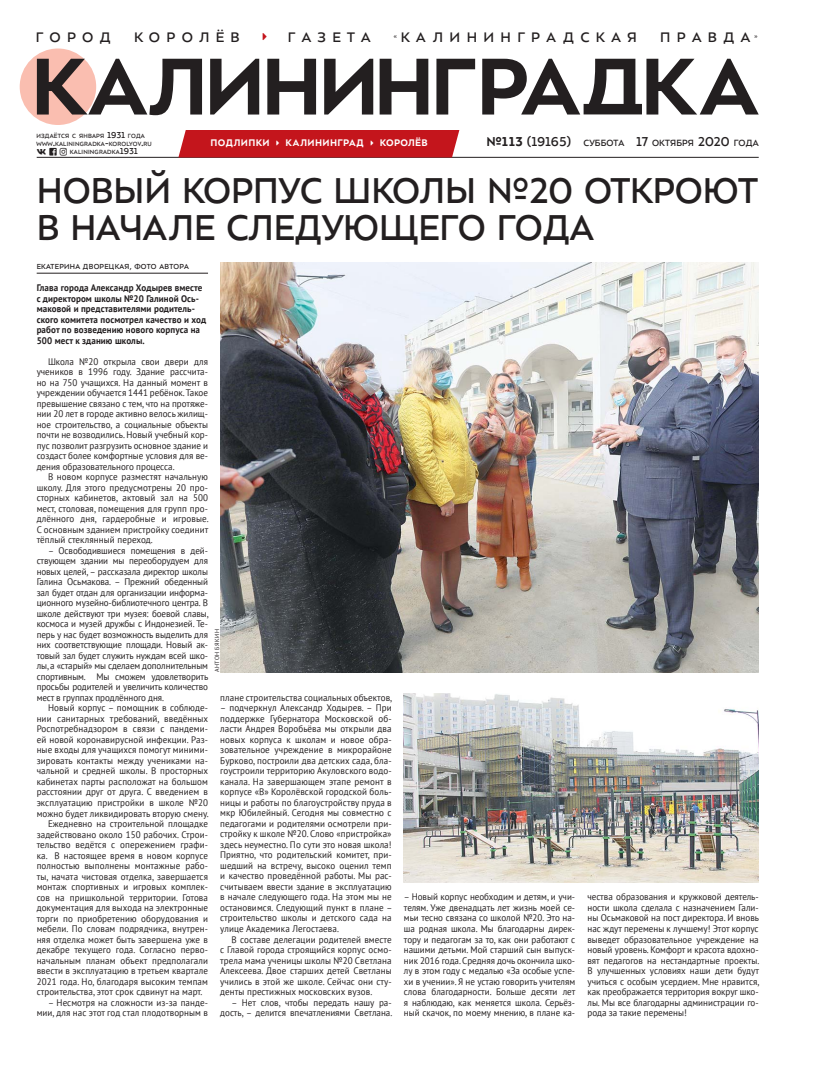
<style>
.page{position:relative;width:820px;height:1078px;background:#fff}
.page>*{position:absolute;margin:0;border:0;box-sizing:border-box;transform-origin:0 0}
.t1{font:39.3px/36.9px "ALS Sector";color:#231f20;scale:.96 1}
.t2{font:15.1px "ALS Sector";letter-spacing:.42em;color:#231f20}
.t3{font:700 10.5px "ALS Sector";letter-spacing:.035em;color:#fff;scale:.96 1}
.t4{font:9.9px "ALS Sector";letter-spacing:.015em;color:#231f20;scale:.96 1}
.t5{font:9.5px/10.5px "PT Sans";letter-spacing:.01em;color:#231f20;text-align:justify;scale:.95 1}
.t6{font:700 9.5px/10.5px "PT Sans";letter-spacing:.01em;color:#231f20;scale:.95 1}
.t7{font:8px "ALS Sector";letter-spacing:.035em;color:#231f20;scale:.96 1}
.t8{font:6.6px/8px "ALS Sector";letter-spacing:.03em;color:#231f20;scale:.96 1}
.t9{font:6px "PT Sans";letter-spacing:.08em;color:#231f20}
.t10{font:5.9px "ALS Sector";color:#231f20}
.s1{font-size:9.5px}
.s2{font-weight:700;font-size:14.1px}
.s3{font-size:14.1px}
</style>
<div class="page">
<div style="left:20px;top:48px;width:76px;height:77px;background:#fabeb0;border-radius:50%"></div>
<hr style="left:37px;top:157px;width:721px;height:1px;background:#231f20">
<svg style="left:37px;top:59px;width:721px;height:56px"></svg>
<img style="left:220px;top:262px;width:538px;height:410px">
<hr style="left:37px;top:273px;width:171px;height:1px;background:#231f20">
<img style="left:403px;top:693px;width:355px;height:189px">
<div style="left:178px;top:130px;width:281px;height:27px;background:#c4151c"></div>
<h2 class="t2" style="left:36px;top:30px;width:76px">ГОРОД</h2>
<h2 class="t2" style="left:134px;top:30px;width:107px">КОРОЛЁВ</h2>
<h2 class="t2" style="left:288px;top:30px;width:84px">ГАЗЕТА</h2>
<p class="t10" style="left:394px;top:34px;width:5px">«</p>
<h2 class="t2" style="left:401px;top:30px;width:237px">КАЛИНИНГРАДСКАЯ</h2>
<h2 class="t2" style="left:660px;top:30px;width:91px">ПРАВДА</h2>
<p class="t10" style="left:754px;top:34px;width:5px">»</p>
<p class="t8" style="left:37px;top:132px;width:121px">ИЗДАЁТСЯ С ЯНВАРЯ <span class="s1">1931</span> ГОДА<br>WWW<span class="s1">.</span>KALININGRADKA<span class="s1">-</span>KOROLYOV<span class="s1">.</span>RU</p>
<p class="t8" style="left:70px;top:148px;width:72px">KALININGRADKA<span class="s1">1931</span></p>
<p class="t3" style="left:210px;top:138px;width:63px">ПОДЛИПКИ</p>
<p class="t3" style="left:285px;top:138px;width:83px">КАЛИНИНГРАД</p>
<p class="t3" style="left:380px;top:138px;width:51px">КОРОЛЁВ</p>
<p class="t4" style="left:486px;top:139px;width:285px"><span class="s2">№113</span> <span class="s3">(19165)</span> СУББОТА <span class="s3">17</span> ОКТЯБРЯ <span class="s3">2020</span> ГОДА</p>
<h1 class="t1" style="left:37px;top:175px;width:752px">НОВЫЙ КОРПУС ШКОЛЫ №20 ОТКРОЮТ<br>В НАЧАЛЕ СЛЕДУЮЩЕГО ГОДА</h1>
<p class="t7" style="left:37px;top:263px;width:160px">ЕКАТЕРИНА ДВОРЕЦКАЯ, ФОТО АВТОРА</p>
<p class="t6" style="left:37px;top:282px;width:180px">Глава города Александр Ходырев вместе с директором школы №20 Галиной Ось&shy;маковой и представителями родитель&shy;ского комитета посмотрел качество и ход работ по возведению нового корпуса на 500 мест к зданию школы.</p>
<p class="t5" style="left:37px;top:356px;width:182px;text-indent:11px">Школа №20 открыла свои двери для учеников в 1996 году. Здание рассчита&shy;но на 750 учащихся. На данный момент в учреждении обучается 1441 ребёнок. Такое превышение связано с тем, что на протяже&shy;нии 20 лет в городе активно велось жилищ&shy;ное строительство, а социальные объекты почти не возводились. Новый учебный кор&shy;пус позволит разгрузить основное здание и создаст более комфортные условия для ве&shy;дения образовательного процесса.</p>
<p class="t5" style="left:37px;top:471px;width:182px;text-indent:11px">В новом корпусе разместят начальную школу. Для этого предусмотрены 20 про&shy;сторных кабинетов, актовый зал на 500 мест, столовая, помещения для групп про&shy;длённого дня, гардеробные и игровые.<br>С основным зданием пристройку соединит тёплый стеклянный переход.</p>
<p class="t5" style="left:37px;top:545px;width:182px;text-indent:11px">– Освободившиеся помещения в дей&shy;ствующем здании мы переоборудуем для новых целей, – рассказала директор школы Галина Осьмакова. – Прежний обеденный зал будет отдан для организации информа&shy;ционного музейно-библиотечного центра. В школе действуют три музея: боевой славы, космоса и музей дружбы с Индонезией. Те&shy;перь у нас будет возможность выделить для них соответствующие площади. Новый ак&shy;товый зал будет служить нуждам всей шко&shy;лы, а «старый» мы сделаем дополнительным спортивным. Мы сможем удовлетворить просьбы родителей и увеличить количество мест в группах продлённого дня.</p>
<p class="t5" style="left:48px;top:702px;width:170px">Новый корпус – помощник в соблюде-</p>
<p class="t5" style="left:37px;top:713px;width:182px">нии санитарных требований, введённых</p>
<p class="t5" style="left:37px;top:723px;width:182px">Роспотребнадзором в связи с пандеми-</p>
<p class="t5" style="left:37px;top:734px;width:182px">ей новой коронавирусной инфекции. Раз-</p>
<p class="t5" style="left:37px;top:744px;width:182px">ные входы для учащихся помогут миними-</p>
<p class="t5" style="left:37px;top:755px;width:182px">зировать контакты между учениками на-</p>
<p class="t5" style="left:37px;top:765px;width:182px">чальной и средней школы. В просторных</p>
<p class="t5" style="left:37px;top:776px;width:182px">кабинетах парты расположат на большом</p>
<p class="t5" style="left:37px;top:786px;width:182px">расстоянии друг от друга. С введением в</p>
<p class="t5" style="left:37px;top:797px;width:182px">эксплуатацию пристройки в школе №20</p>
<p class="t5" style="left:37px;top:807px;width:182px">можно будет ликвидировать вторую смену.</p>
<p class="t5" style="left:48px;top:818px;width:170px">Ежедневно на строительной площадке</p>
<p class="t5" style="left:37px;top:828px;width:182px">задействовано около 150 рабочих. Строи-</p>
<p class="t5" style="left:37px;top:839px;width:182px">тельство ведётся с опережением графи-</p>
<p class="t5" style="left:37px;top:849px;width:182px">ка. В настоящее время в новом корпусе</p>
<p class="t5" style="left:37px;top:860px;width:182px">полностью выполнены монтажные рабо-</p>
<p class="t5" style="left:37px;top:870px;width:182px">ты, начата чистовая отделка, завершается</p>
<p class="t5" style="left:37px;top:881px;width:182px">монтаж спортивных и игровых комплек-</p>
<p class="t5" style="left:37px;top:891px;width:182px">сов на пришкольной территории. Готова</p>
<p class="t5" style="left:37px;top:902px;width:182px">документация для выхода на электронные</p>
<p class="t5" style="left:37px;top:912px;width:182px">торги по приобретению оборудования и</p>
<p class="t5" style="left:37px;top:923px;width:182px">мебели. По словам подрядчика, внутрен-</p>
<p class="t5" style="left:37px;top:933px;width:182px">няя отделка может быть завершена уже в</p>
<p class="t5" style="left:37px;top:944px;width:182px">декабре текущего года. Согласно перво-</p>
<p class="t5" style="left:37px;top:954px;width:182px">начальным планам объект предполагали</p>
<p class="t5" style="left:37px;top:965px;width:182px">ввести в эксплуатацию в третьем квартале</p>
<p class="t5" style="left:37px;top:975px;width:182px">2021 года. Но, благодаря высоким темпам</p>
<p class="t5" style="left:37px;top:986px;width:176px">строительства, этот срок сдвинут на март.</p>
<p class="t5" style="left:37px;top:996px;width:182px;text-align:right">– Несмотря на сложности из-за панде&shy;мии, для нас этот год стал плодотворным в</p>
<p class="t9" style="left:213px;top:672px;width:45px;rotate:-90deg">АНТОН БЯКИН</p>
<p class="t5" style="left:220px;top:692px;width:182px">плане строительства социальных объектов,</p>
<p class="t5" style="left:220px;top:702px;width:182px">– подчеркнул Александр Ходырев. – При поддержке Губернатора Московской об&shy;ласти Андрея Воробьёва мы открыли два новых корпуса к школам и новое обра&shy;зовательное учреждение в микрорайоне Бурково, построили два детских сада, бла&shy;гоустроили территорию Акуловского водо&shy;канала. На завершающем этапе ремонт в корпусе «В» Королёвской городской боль&shy;ницы и работы по благоустройству пруда в мкр Юбилейный. Сегодня мы совместно с педагогами и родителями осмотрели при&shy;стройку к школе №20. Слово «пристройка» здесь неуместно. По сути это новая школа!<br>Приятно, что родительский комитет, при&shy;шедший на встречу, высоко оценил темп и качество проведённой работы. Мы рас&shy;считываем ввести здание в эксплуатацию в начале следующего года. На этом мы не остановимся. Следующий пункт в плане – строительство школы и детского сада на улице Академика Легостаева.</p>
<p class="t5" style="left:220px;top:933px;width:182px;text-indent:11px">В составе делегации родителей вместе с Главой города строящийся корпус осмо&shy;трела мама ученицы школы №20 Светлана Алексеева. Двое старших детей Светланы учились в этой же школе. Сейчас они сту&shy;денты престижных московских вузов.</p>
<p class="t5" style="left:220px;top:996px;width:182px;text-align:right">– Нет слов, чтобы передать нашу ра&shy;дость, – делится впечатлениями Светлана.</p>
<p class="t5" style="left:403px;top:891px;width:182px">– Новый корпус необходим и детям, и учи&shy;телям. Уже двенадцать лет жизнь моей се&shy;мьи тесно связана со школой №20. Это на&shy;ша родная школа. Мы благодарны дирек&shy;тору и педагогам за то, как они работают с нашими детьми. Мой старший сын выпуск&shy;ник 2016 года. Средняя дочь окончила шко&shy;лу в этом году с медалью «За особые успе&shy;хи в учении». Я не устаю говорить учителям слова благодарности. Больше десяти лет я наблюдаю, как меняется школа. Серьёз&shy;ный скачок, по моему мнению, в плане ка-</p>
<p class="t5" style="left:587px;top:891px;width:182px">чества образования и кружковой деятель&shy;ности школа сделала с назначением Гали&shy;ны Осьмаковой на пост директора. И вновь нас ждут перемены к лучшему! Этот корпус выведет образовательное учреждение на новый уровень. Комфорт и красота вдохно&shy;вят педагогов на нестандартные проекты.<br>В улучшенных условиях наши дети будут учиться с особым усердием. Мне нравится, как преображается территория вокруг шко&shy;лы. Мы все благодарны администрации го&shy;рода за такие перемены!</p>
</div>
